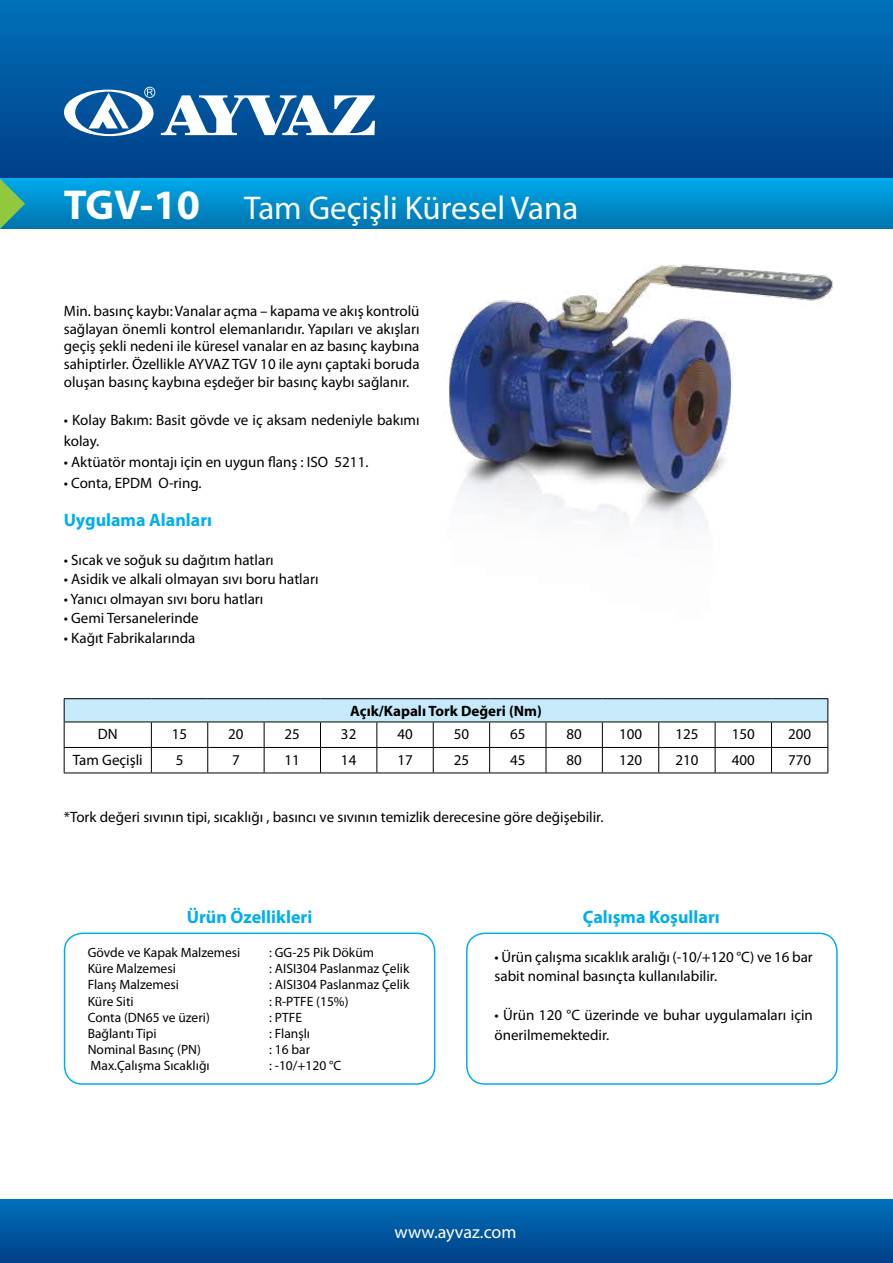
<style>
.page{position:relative;width:893px;height:1263px;background:#fff}
.page>*{position:absolute;margin:0;border:0;box-sizing:border-box;transform-origin:0 0}
.t1{font:33px "Myriad Pro";color:#fff}
.t2{font:700 18px "Myriad Pro";color:#00aeef}
.t3{font:18px "Myriad Pro";color:#fff}
.t4{font:15px/17.7px "Myriad Pro";color:#000}
.t5{font:700 15px "Myriad Pro";color:#000}
.t6{font:13.5px "Myriad Pro";color:#000}
.s1{font-weight:700;font-size:42px}
</style>
<div class="page">
<div style="left:466px;top:932px;width:372px;height:153px;border:2px solid #00aeef;border-radius:18px"></div>
<div style="left:64px;top:932px;width:371px;height:153px;border:2px solid #00aeef;border-radius:18px"></div>
<div style="left:0;top:0;width:893px;height:179px;background:linear-gradient(to bottom,#0070b9,#003f87)"></div>
<div style="left:0;top:1199px;width:893px;height:64px;background:linear-gradient(to bottom,#0070b9,#004089)"></div>
<svg style="left:161px;top:95px;width:214px;height:40px"></svg>
<svg style="left:64px;top:87px;width:91px;height:50px"></svg>
<div style="left:0;top:179px;width:893px;height:49px;background:linear-gradient(to bottom,#00a9ea,#0073ae)"></div>
<svg style="left:0;top:179px;width:25px;height:50px"></svg>
<img style="left:446px;top:264px;width:387px;height:265px">
<div style="left:64px;top:699px;width:764px;height:23px;background:#c7eafb"></div>
<hr style="left:64px;top:698px;width:87px;height:1px;background:#000">
<hr style="left:151px;top:698px;width:57px;height:1px;background:#000">
<hr style="left:208px;top:698px;width:56px;height:1px;background:#000">
<hr style="left:264px;top:698px;width:56px;height:1px;background:#000">
<hr style="left:320px;top:698px;width:57px;height:1px;background:#000">
<hr style="left:377px;top:698px;width:56px;height:1px;background:#000">
<hr style="left:433px;top:698px;width:57px;height:1px;background:#000">
<hr style="left:490px;top:698px;width:56px;height:1px;background:#000">
<hr style="left:546px;top:698px;width:56px;height:1px;background:#000">
<hr style="left:602px;top:698px;width:57px;height:1px;background:#000">
<hr style="left:659px;top:698px;width:56px;height:1px;background:#000">
<hr style="left:715px;top:698px;width:56px;height:1px;background:#000">
<hr style="left:771px;top:698px;width:57px;height:1px;background:#000">
<hr style="left:64px;top:721px;width:87px;height:1px;background:#000">
<hr style="left:151px;top:721px;width:57px;height:1px;background:#000">
<hr style="left:208px;top:721px;width:56px;height:1px;background:#000">
<hr style="left:264px;top:721px;width:56px;height:1px;background:#000">
<hr style="left:320px;top:721px;width:57px;height:1px;background:#000">
<hr style="left:377px;top:721px;width:56px;height:1px;background:#000">
<hr style="left:433px;top:721px;width:57px;height:1px;background:#000">
<hr style="left:490px;top:721px;width:56px;height:1px;background:#000">
<hr style="left:546px;top:721px;width:56px;height:1px;background:#000">
<hr style="left:602px;top:721px;width:57px;height:1px;background:#000">
<hr style="left:659px;top:721px;width:56px;height:1px;background:#000">
<hr style="left:715px;top:721px;width:56px;height:1px;background:#000">
<hr style="left:771px;top:721px;width:57px;height:1px;background:#000">
<hr style="left:64px;top:747px;width:87px;height:1px;background:#000">
<svg style="left:64px;top:699px;width:1px;height:73px"></svg>
<hr style="left:151px;top:747px;width:57px;height:1px;background:#000">
<svg style="left:151px;top:722px;width:1px;height:50px"></svg>
<hr style="left:208px;top:747px;width:56px;height:1px;background:#000">
<svg style="left:207px;top:722px;width:1px;height:50px"></svg>
<hr style="left:264px;top:747px;width:56px;height:1px;background:#000">
<svg style="left:264px;top:722px;width:1px;height:50px"></svg>
<hr style="left:320px;top:747px;width:57px;height:1px;background:#000">
<svg style="left:320px;top:722px;width:1px;height:50px"></svg>
<hr style="left:377px;top:747px;width:56px;height:1px;background:#000">
<svg style="left:376px;top:722px;width:1px;height:50px"></svg>
<hr style="left:433px;top:747px;width:57px;height:1px;background:#000">
<svg style="left:433px;top:722px;width:1px;height:50px"></svg>
<hr style="left:490px;top:747px;width:56px;height:1px;background:#000">
<svg style="left:489px;top:722px;width:1px;height:50px"></svg>
<hr style="left:546px;top:747px;width:56px;height:1px;background:#000">
<svg style="left:546px;top:722px;width:1px;height:50px"></svg>
<hr style="left:602px;top:747px;width:57px;height:1px;background:#000">
<svg style="left:602px;top:722px;width:1px;height:50px"></svg>
<hr style="left:659px;top:747px;width:56px;height:1px;background:#000">
<svg style="left:658px;top:722px;width:1px;height:50px"></svg>
<hr style="left:715px;top:747px;width:56px;height:1px;background:#000">
<svg style="left:715px;top:722px;width:1px;height:50px"></svg>
<hr style="left:771px;top:747px;width:57px;height:1px;background:#000">
<svg style="left:771px;top:722px;width:1px;height:50px"></svg>
<svg style="left:827px;top:699px;width:1px;height:73px"></svg>
<hr style="left:64px;top:772px;width:87px;height:1px;background:#000">
<hr style="left:151px;top:772px;width:57px;height:1px;background:#000">
<hr style="left:208px;top:772px;width:56px;height:1px;background:#000">
<hr style="left:264px;top:772px;width:56px;height:1px;background:#000">
<hr style="left:320px;top:772px;width:57px;height:1px;background:#000">
<hr style="left:377px;top:772px;width:56px;height:1px;background:#000">
<hr style="left:433px;top:772px;width:57px;height:1px;background:#000">
<hr style="left:490px;top:772px;width:56px;height:1px;background:#000">
<hr style="left:546px;top:772px;width:56px;height:1px;background:#000">
<hr style="left:602px;top:772px;width:57px;height:1px;background:#000">
<hr style="left:659px;top:772px;width:56px;height:1px;background:#000">
<hr style="left:715px;top:772px;width:56px;height:1px;background:#000">
<hr style="left:771px;top:772px;width:57px;height:1px;background:#000">
<h1 class="t1" style="left:64px;top:188px;width:516px"><span class="s1">TGV-10</span> Tam Geçişli Küresel Vana</h1>
<p class="t4" style="left:64px;top:302px;width:357px;text-align:justify">Min. basınç kaybı: Vanalar açma – kapama ve akış kontrolü sağlayan önemli kontrol elemanlarıdır. Yapıları ve akışları geçiş şekli nedeni ile küresel vanalar en az basınç kaybına sahiptirler. Özellikle AYVAZ TGV 10 ile aynı çaptaki boruda oluşan basınç kaybına eşdeğer bir basınç kaybı sağlanır.</p>
<p class="t4" style="left:64px;top:410px;width:357px;line-height:21px">• Kolay Bakım: Basit gövde ve iç aksam nedeniyle bakımı kolay.</p>
<p class="t4" style="left:64px;top:453px;width:306px">• Aktüatör montajı için en uygun flanş : ISO 5211.</p>
<p class="t4" style="left:64px;top:474px;width:139px">• Conta, EPDM O-ring.</p>
<p class="t2" style="left:64px;top:508px;width:150px">Uygulama Alanları</p>
<p class="t4" style="left:64px;top:551px;width:212px">• Sıcak ve soğuk su dağıtım hatları</p>
<p class="t4" style="left:64px;top:570px;width:256px">• Asidik ve alkali olmayan sıvı boru hatları</p>
<p class="t4" style="left:64px;top:590px;width:201px">• Yanıcı olmayan sıvı boru hatları</p>
<p class="t4" style="left:64px;top:609px;width:136px">• Gemi Tersanelerinde</p>
<p class="t4" style="left:64px;top:629px;width:133px">• Kağıt Fabrikalarında</p>
<p class="t5" style="left:350px;top:701px;width:193px">Açık/Kapalı Tork Değeri (Nm)</p>
<p class="t4" style="left:98px;top:725px;width:21px">DN</p>
<p class="t4" style="left:172px;top:725px;width:17px">15</p>
<p class="t4" style="left:228px;top:725px;width:17px">20</p>
<p class="t4" style="left:285px;top:725px;width:17px">25</p>
<p class="t4" style="left:341px;top:725px;width:17px">32</p>
<p class="t4" style="left:397px;top:725px;width:17px">40</p>
<p class="t4" style="left:454px;top:725px;width:17px">50</p>
<p class="t4" style="left:510px;top:725px;width:17px">65</p>
<p class="t4" style="left:566px;top:725px;width:17px">80</p>
<p class="t4" style="left:619px;top:725px;width:25px">100</p>
<p class="t4" style="left:675px;top:725px;width:25px">125</p>
<p class="t4" style="left:732px;top:725px;width:25px">150</p>
<p class="t4" style="left:788px;top:725px;width:25px">200</p>
<p class="t4" style="left:73px;top:750px;width:71px">Tam Geçişli</p>
<p class="t4" style="left:176px;top:750px;width:9px">5</p>
<p class="t4" style="left:232px;top:750px;width:9px">7</p>
<p class="t4" style="left:285px;top:750px;width:17px">11</p>
<p class="t4" style="left:341px;top:750px;width:17px">14</p>
<p class="t4" style="left:397px;top:750px;width:17px">17</p>
<p class="t4" style="left:454px;top:750px;width:17px">25</p>
<p class="t4" style="left:510px;top:750px;width:17px">45</p>
<p class="t4" style="left:566px;top:750px;width:17px">80</p>
<p class="t4" style="left:619px;top:750px;width:25px">120</p>
<p class="t4" style="left:675px;top:750px;width:25px">210</p>
<p class="t4" style="left:732px;top:750px;width:25px">400</p>
<p class="t4" style="left:788px;top:750px;width:25px">770</p>
<p class="t4" style="left:64px;top:807px;width:541px">*Tork değeri sıvının tipi, sıcaklığı , basıncı ve sıvının temizlik derecesine göre değişebilir.</p>
<p class="t2" style="left:187px;top:905px;width:127px">Ürün Özellikleri</p>
<p class="t2" style="left:583px;top:905px;width:138px">Çalışma Koşulları</p>
<p class="t6" style="left:88px;top:944px;width:154px">Gövde ve Kapak Malzemesi</p>
<p class="t6" style="left:269px;top:944px;width:106px">: GG-25 Pik Döküm</p>
<p class="t6" style="left:88px;top:960px;width:90px">Küre Malzemesi</p>
<p class="t6" style="left:269px;top:960px;width:142px">: AISI304 Paslanmaz Çelik</p>
<p class="t6" style="left:88px;top:976px;width:93px">Flanş Malzemesi</p>
<p class="t6" style="left:269px;top:976px;width:142px">: AISI304 Paslanmaz Çelik</p>
<p class="t6" style="left:88px;top:993px;width:48px">Küre Siti</p>
<p class="t6" style="left:269px;top:993px;width:81px">: R-PTFE (15%)</p>
<p class="t6" style="left:88px;top:1009px;width:124px">Conta (DN65 ve üzeri)</p>
<p class="t6" style="left:269px;top:1009px;width:34px">: PTFE</p>
<p class="t6" style="left:88px;top:1025px;width:70px">Bağlantı Tipi</p>
<p class="t6" style="left:269px;top:1025px;width:42px">: Flanşlı</p>
<p class="t6" style="left:88px;top:1041px;width:115px">Nominal Basınç (PN)</p>
<p class="t6" style="left:269px;top:1041px;width:42px">: 16 bar</p>
<p class="t6" style="left:91px;top:1057px;width:121px">Max.Çalışma Sıcaklığı</p>
<p class="t6" style="left:269px;top:1057px;width:74px">: -10/+120 °C</p>
<p class="t4" style="left:495px;top:947px;width:320px;line-height:19.5px">• Ürün çalışma sıcaklık aralığı (-10/+120 °C) ve 16 bar sabit nominal basınçta kullanılabilir.</p>
<p class="t4" style="left:495px;top:1005px;width:320px;line-height:19.5px">• Ürün 120 °C üzerinde ve buhar uygulamaları için önerilmemektedir.</p>
<p class="t3" style="left:395px;top:1221px;width:123px">www.ayvaz.com</p>
</div>
